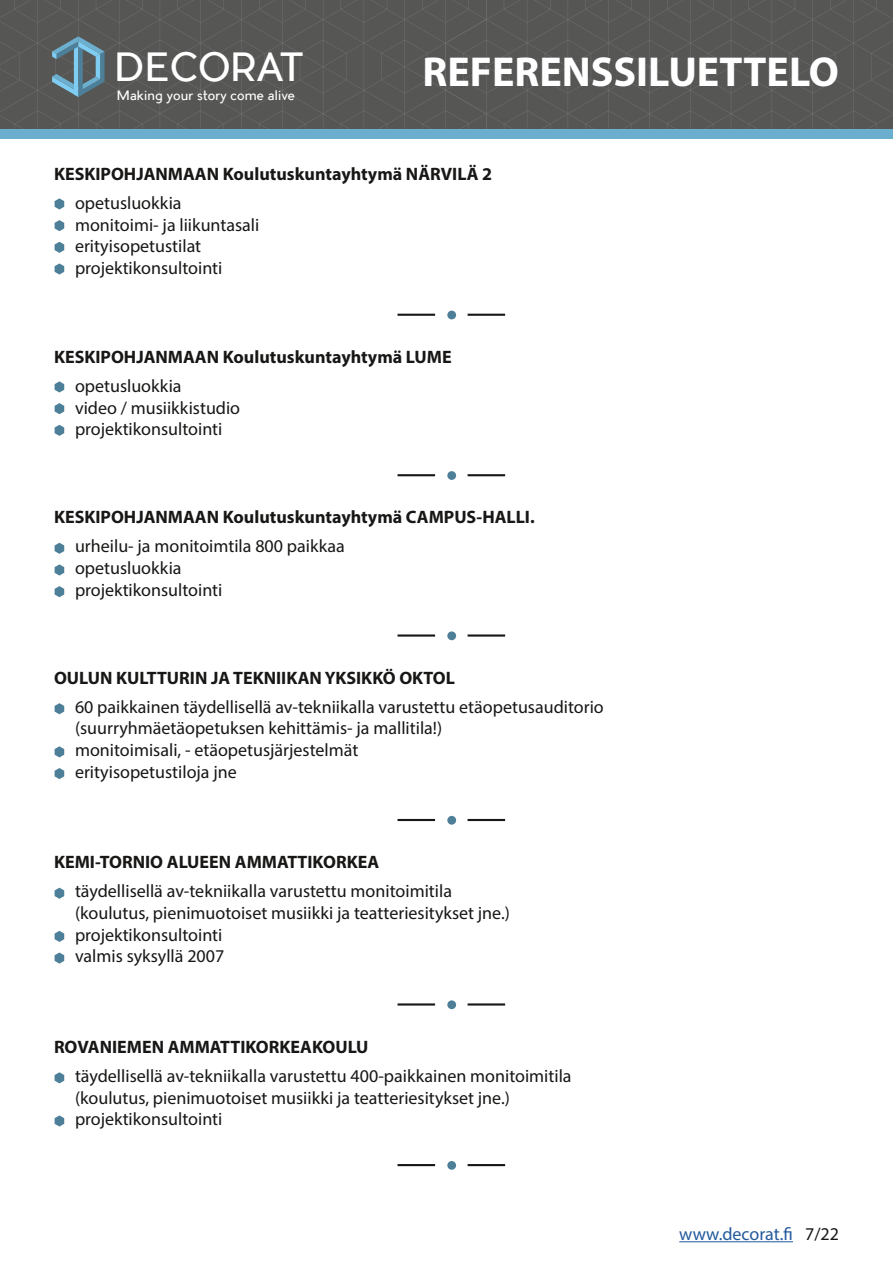
<style>
.page{position:relative;width:893px;height:1263px;background:#fff}
.page>*{position:absolute;margin:0;border:0;box-sizing:border-box;transform-origin:0 0}
.t1{font:700 42px "Myriad Pro";color:#fff}
.t2{font:38.1px "Pier Sans";color:#fff}
.t3{font:18px/21.6px "Myriad Pro";color:#181716}
.t4{font:700 18px "Myriad Pro";color:#181716}
.t5{font:18px "Myriad Pro";color:#22599b}
.t6{font:12.6px "Pier Sans";color:#fff}
.s1{color:#181716}
</style>
<div class="page">
<svg style="left:487px;top:0;width:406px;height:129px;background:#575756"></svg>
<svg style="left:0;top:0;width:487px;height:129px;background:#575756"></svg>
<div style="left:0;top:129px;width:893px;height:10px;background:#6aafce"></div>
<svg style="left:52px;top:36px;width:53px;height:61px;background:#5e7c89"></svg>
<hr style="left:679px;top:1241px;width:114px;height:1px;background:#22599b">
<hr style="left:398px;top:314px;width:37px;height:2px;background:#181716">
<hr style="left:468px;top:314px;width:37px;height:2px;background:#181716">
<div style="left:447px;top:311px;width:9px;height:8px;background:#4e7f98;border-radius:50%"></div>
<hr style="left:398px;top:474px;width:37px;height:2px;background:#181716">
<hr style="left:468px;top:474px;width:37px;height:2px;background:#181716">
<div style="left:447px;top:471px;width:9px;height:9px;background:#4e7f98;border-radius:50%"></div>
<hr style="left:398px;top:634px;width:37px;height:3px;background:#181716">
<hr style="left:468px;top:634px;width:37px;height:3px;background:#181716">
<div style="left:447px;top:631px;width:9px;height:9px;background:#4e7f98;border-radius:50%"></div>
<hr style="left:398px;top:819px;width:37px;height:2px;background:#181716">
<hr style="left:468px;top:819px;width:37px;height:2px;background:#181716">
<div style="left:447px;top:816px;width:9px;height:9px;background:#4e7f98;border-radius:50%"></div>
<hr style="left:398px;top:1003px;width:37px;height:2px;background:#181716">
<hr style="left:468px;top:1003px;width:37px;height:2px;background:#181716">
<div style="left:447px;top:1000px;width:9px;height:9px;background:#4e7f98;border-radius:50%"></div>
<hr style="left:398px;top:1164px;width:37px;height:2px;background:#181716">
<hr style="left:468px;top:1164px;width:37px;height:2px;background:#181716">
<div style="left:447px;top:1161px;width:9px;height:9px;background:#4e7f98;border-radius:50%"></div>
<svg style="left:55px;top:198px;width:9px;height:11px"></svg>
<svg style="left:55px;top:381px;width:9px;height:11px"></svg>
<svg style="left:55px;top:543px;width:9px;height:11px"></svg>
<svg style="left:55px;top:703px;width:9px;height:11px"></svg>
<svg style="left:55px;top:888px;width:9px;height:11px"></svg>
<svg style="left:55px;top:1072px;width:9px;height:11px"></svg>
<svg style="left:55px;top:220px;width:9px;height:11px"></svg>
<svg style="left:55px;top:403px;width:9px;height:11px"></svg>
<svg style="left:55px;top:564px;width:9px;height:11px"></svg>
<svg style="left:55px;top:746px;width:9px;height:11px"></svg>
<svg style="left:55px;top:931px;width:9px;height:11px"></svg>
<svg style="left:55px;top:1115px;width:9px;height:11px"></svg>
<svg style="left:55px;top:242px;width:9px;height:11px"></svg>
<svg style="left:55px;top:425px;width:9px;height:11px"></svg>
<svg style="left:55px;top:586px;width:9px;height:11px"></svg>
<svg style="left:55px;top:768px;width:9px;height:11px"></svg>
<svg style="left:55px;top:952px;width:9px;height:12px"></svg>
<svg style="left:55px;top:263px;width:9px;height:12px"></svg>
<h2 class="t2" style="left:114px;top:43px;width:190px">DECORAT</h2>
<h1 class="t1" style="left:423px;top:44px;width:418px">REFERENSSILUETTELO</h1>
<p class="t6" style="left:117px;top:88px;width:180px">Making your story come alive</p>
<p class="t4" style="left:54px;top:162px;width:440px">KESKIPOHJANMAAN Koulutuskuntayhtymä NÄRVILÄ 2</p>
<p class="t3" style="left:75px;top:192px;width:186px">opetusluokkia monitoimi- ja liikuntasali erityisopetustilat projektikonsultointi</p>
<p class="t4" style="left:54px;top:345px;width:399px">KESKIPOHJANMAAN Koulutuskuntayhtymä LUME</p>
<p class="t3" style="left:75px;top:375px;width:167px">opetusluokkia<br>video / musiikkistudio projektikonsultointi</p>
<p class="t4" style="left:54px;top:505px;width:482px">KESKIPOHJANMAAN Koulutuskuntayhtymä CAMPUS-HALLI.</p>
<p class="t3" style="left:75px;top:535px;width:271px">urheilu- ja monitoimtila 800 paikkaa opetusluokkia<br>projektikonsultointi</p>
<p class="t4" style="left:54px;top:666px;width:402px">OULUN KULTTURIN JA TEKNIIKAN YKSIKKÖ OKTOL</p>
<p class="t3" style="left:75px;top:696px;width:530px">60 paikkainen täydellisellä av-tekniikalla varustettu etäopetusauditorio (suurryhmäetäopetuksen kehittämis- ja mallitila!)<br>monitoimisali, - etäopetusjärjestelmät<br>erityisopetustiloja jne</p>
<p class="t4" style="left:54px;top:850px;width:327px">KEMI-TORNIO ALUEEN AMMATTIKORKEA</p>
<p class="t3" style="left:75px;top:880px;width:436px">täydellisellä av-tekniikalla varustettu monitoimitila (koulutus, pienimuotoiset musiikki ja teatteriesitykset jne.) projektikonsultointi<br>valmis syksyllä 2007</p>
<p class="t4" style="left:54px;top:1035px;width:316px">ROVANIEMEN AMMATTIKORKEAKOULU</p>
<p class="t3" style="left:75px;top:1065px;width:498px">täydellisellä av-tekniikalla varustettu 400-paikkainen monitoimitila (koulutus, pienimuotoiset musiikki ja teatteriesitykset jne.) projektikonsultointi</p>
<p class="t5" style="left:679px;top:1223px;width:161px">www.decorat.fi <span class="s1">7/22</span></p>
</div>
